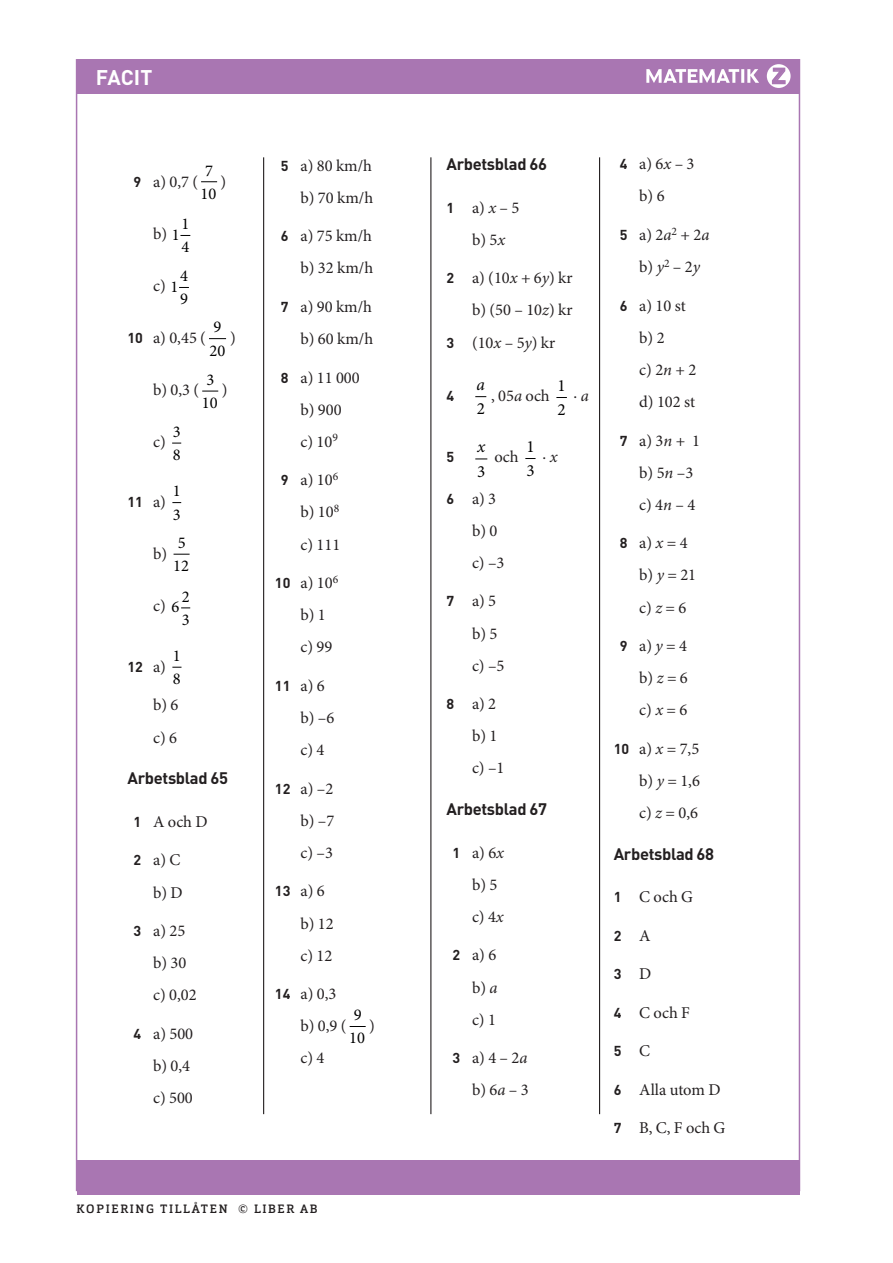
<style>
.page{position:relative;width:893px;height:1263px;background:#fff}
.page>*{position:absolute;margin:0;border:0;box-sizing:border-box;transform-origin:0 0}
.t1{font:700 21px "DIN Pro";letter-spacing:.005em;color:#fff}
.t2{font:700 21px "Arial";color:#a976b2}
.t3{font:17.1px/24.2px "Minion Pro";color:#000}
.t4{font:italic 17.1px "Minion Pro";color:#000}
.t5{font:16.5px/32.1px "Minion Pro";color:#231f20}
.t6{font:700 16.5px "DIN Pro";letter-spacing:-.02em;color:#231f20}
.t7{font:16.5px/23.1px "Minion Pro";letter-spacing:.005em;color:#000}
.t8{font:700 14.25px "DIN Pro";color:#231f20}
.t9{font:500 12px "Orgon Slab";letter-spacing:.14em;color:#231f20}
.s1{font-family:"DIN Pro";font-weight:700;font-size:14.25px}
.s2{color:#000}
.s3{font-family:"Minion Pro";font-weight:400;font-size:16.5px}
.s4{font-style:italic}
</style>
<div class="page">
<div style="left:77px;top:59px;width:722px;height:34px;background:#a976b2"></div>
<div style="left:77px;top:1160px;width:722px;height:34px;background:#a976b2"></div>
<div style="left:767px;top:64px;width:24px;height:24px;background:#fff;border-radius:50%"></div>
<svg style="left:646px;top:69px;width:113px;height:14px"></svg>
<svg style="left:772px;top:67px;width:14px;height:18px"></svg>
<svg style="left:201px;top:181px;width:16px;height:1px"></svg>
<svg style="left:209px;top:338px;width:17px;height:1px"></svg>
<svg style="left:202px;top:391px;width:16px;height:1px"></svg>
<svg style="left:174px;top:554px;width:16px;height:1px"></svg>
<svg style="left:350px;top:1026px;width:16px;height:1px"></svg>
<hr style="left:263px;top:157px;width:1px;height:957px;background:#231f20">
<hr style="left:430px;top:157px;width:1px;height:957px;background:#231f20">
<hr style="left:599px;top:157px;width:1px;height:957px;background:#231f20">
<p class="t1" style="left:96px;top:63px;width:58px">FACIT</p>
<p class="t2" style="left:772px;top:61px;width:14px">Z</p>
<p class="t5" style="left:134px;top:166px;width:66px"><span class="s1">9</span> a) 0,7 (</p>
<p class="t7" style="left:201px;top:159px;width:17px">7<br>10</p>
<p class="t5" style="left:221px;top:166px;width:7px">)</p>
<p class="t5" style="left:153px;top:218px;width:28px">b) <span class="s2">1</span></p>
<p class="t7" style="left:181px;top:213px;width:10px">1<br>4</p>
<p class="t5" style="left:153px;top:270px;width:27px">c) <span class="s2">1</span></p>
<p class="t7" style="left:180px;top:265px;width:10px">4<br>9</p>
<p class="t5" style="left:128px;top:322px;width:80px"><span class="s1">10</span> a) 0,45 (</p>
<p class="t7" style="left:210px;top:316px;width:17px">9<br>20</p>
<p class="t5" style="left:230px;top:322px;width:7px">)</p>
<p class="t5" style="left:153px;top:374px;width:48px">b) 0,3 (</p>
<p class="t7" style="left:202px;top:368px;width:17px">3<br>10</p>
<p class="t5" style="left:222px;top:374px;width:7px">)</p>
<p class="t5" style="left:153px;top:426px;width:14px">c)</p>
<p class="t7" style="left:173px;top:420px;width:10px">3<br>8</p>
<p class="t8" style="left:128px;top:492px;width:40px">11 <span class="s3">a)</span></p>
<p class="t7" style="left:173px;top:480px;width:10px">1<br>3</p>
<p class="t5" style="left:153px;top:538px;width:16px">b)</p>
<p class="t7" style="left:173px;top:531px;width:17px">5<br>12</p>
<p class="t5" style="left:153px;top:590px;width:28px">c) <span class="s2">6</span></p>
<p class="t7" style="left:182px;top:585px;width:10px">2<br>3</p>
<p class="t8" style="left:128px;top:657px;width:40px">12 <span class="s3">a)</span></p>
<p class="t7" style="left:173px;top:644px;width:9px">1<br>8</p>
<p class="t5" style="left:153px;top:689px;width:27px">b) 6 c) 6</p>
<p class="t6" style="left:128px;top:767px;width:102px">Arbetsblad 65</p>
<p class="t5" style="left:134px;top:806px;width:76px"><span class="s1">1</span> A och D</p>
<p class="t5" style="left:134px;top:844px;width:51px;text-align:right"><span class="s1">2</span> a) C b) D</p>
<p class="t5" style="left:153px;top:915px;width:45px;text-indent:-20px"><span class="s1">3</span> a) 25 b) 30 c) 0,02</p>
<p class="t5" style="left:153px;top:1017px;width:42px;text-indent:-20px"><span class="s1">4</span> a) 500 b) 0,4 c) 500</p>
<p class="t5" style="left:281px;top:149px;width:94px;text-align:right"><span class="s1">5</span> a) 80 km/h b) 70 km/h</p>
<p class="t5" style="left:281px;top:220px;width:94px;text-align:right"><span class="s1">6</span> a) 75 km/h b) 32 km/h</p>
<p class="t5" style="left:281px;top:291px;width:94px;text-align:right"><span class="s1">7</span> a) 90 km/h b) 60 km/h</p>
<p class="t5" style="left:281px;top:361px;width:80px;text-align:center"><span class="s1">8</span> a) 11 000 b) 900<br>c) 10<sup>9</sup></p>
<p class="t5" style="left:300px;top:464px;width:41px;text-indent:-20px"><span class="s1">9</span> a) 10<sup>6 </sup>b) 10<sup>8 </sup>c) 111</p>
<p class="t5" style="left:300px;top:567px;width:39px;text-indent:-26px"><span class="s1">10</span> a) 10<sup>6 </sup>b) 1 c) 99</p>
<p class="t5" style="left:300px;top:670px;width:35px;text-indent:-26px"><span class="s1">11</span> a) 6 b) –6 c) 4</p>
<p class="t5" style="left:300px;top:772px;width:35px;text-align:justify;text-indent:-26px"><span class="s1">12</span> a) –2 b) –7 c) –3</p>
<p class="t5" style="left:300px;top:875px;width:35px;text-indent:-26px"><span class="s1">13</span> a) 6 b) 12 c) 12</p>
<p class="t5" style="left:300px;top:978px;width:48px;text-indent:-26px"><span class="s1">14</span> a) 0,3 b) 0,9 (</p>
<p class="t7" style="left:349px;top:1003px;width:17px">9<br>10</p>
<p class="t5" style="left:369px;top:1010px;width:7px">)</p>
<p class="t5" style="left:300px;top:1042px;width:25px">c) 4</p>
<p class="t9" style="left:77px;top:1201px;width:243px">KOPIERING TILLÅTEN © LIBER AB</p>
<p class="t6" style="left:446px;top:153px;width:102px">Arbetsblad 66</p>
<p class="t5" style="left:472px;top:191px;width:49px;text-indent:-26px"><span class="s1">1</span> a) <span class="s4">x</span> – 5 b) 5<span class="s4">x</span></p>
<p class="t5" style="left:446px;top:262px;width:128px"><span class="s1">2</span> a) (10<span class="s4">x</span> + 6<span class="s4">y</span>) kr</p>
<p class="t5" style="left:472px;top:294px;width:102px">b) (50 – 10<span class="s4">z</span>) kr</p>
<p class="t5" style="left:446px;top:326px;width:110px"><span class="s1">3</span> (10<span class="s4">x</span> – 5<span class="s4">y</span>) kr</p>
<p class="t8" style="left:446px;top:386px;width:9px">4</p>
<p class="t3" style="left:477px;top:397px;width:10px">2</p>
<p class="t5" style="left:491px;top:380px;width:60px">, 05<span class="s4">a</span> och</p>
<p class="t3" style="left:557px;top:374px;width:10px">1<br>2</p>
<p class="t4" style="left:476px;top:373px;width:10px">a</p>
<p class="t5" style="left:574px;top:380px;width:17px">· <span class="s4">a</span></p>
<p class="t8" style="left:446px;top:447px;width:9px">5</p>
<p class="t4" style="left:477px;top:435px;width:10px">x</p>
<p class="t3" style="left:477px;top:459px;width:10px">3</p>
<p class="t5" style="left:494px;top:441px;width:26px">och</p>
<p class="t3" style="left:526px;top:435px;width:10px">1<br>3</p>
<p class="t5" style="left:543px;top:441px;width:16px">· <span class="s4">x</span></p>
<p class="t5" style="left:472px;top:482px;width:34px;text-indent:-26px"><span class="s1">6</span> a) 3 b) 0 c) –3</p>
<p class="t5" style="left:472px;top:585px;width:34px;text-indent:-26px"><span class="s1">7</span> a) 5 b) 5 c) –5</p>
<p class="t5" style="left:472px;top:688px;width:34px;text-indent:-26px"><span class="s1">8</span> a) 2 b) 1 c) –1</p>
<p class="t6" style="left:446px;top:798px;width:102px">Arbetsblad 67</p>
<p class="t5" style="left:472px;top:836px;width:34px;text-indent:-20px"><span class="s1">1</span> a) 6<span class="s4">x </span>b) 5 c) 4<span class="s4">x</span></p>
<p class="t5" style="left:472px;top:939px;width:27px;text-align:justify;text-indent:-20px"><span class="s1">2</span> a) 6 b) <span class="s4">a </span>c) 1</p>
<p class="t5" style="left:452px;top:1042px;width:78px;text-align:right"><span class="s1">3</span> a) 4 – 2<span class="s4">a </span>b) 6<span class="s4">a</span> – 3</p>
<p class="t5" style="left:639px;top:148px;width:57px;text-indent:-20px"><span class="s1">4</span> a) 6<span class="s4">x</span> – 3 b) 6</p>
<p class="t5" style="left:639px;top:219px;width:72px;text-indent:-20px"><span class="s1">5</span> a) 2<span class="s4">a</span><sup>2</sup> + 2<span class="s4">a </span>b) <span class="s4">y</span><sup>2</sup> – 2<span class="s4">y</span></p>
<p class="t5" style="left:639px;top:289px;width:58px;text-indent:-20px"><span class="s1">6</span> a) 10 st b) 2<br>c) 2<span class="s4">n</span> + 2 d) 102 st</p>
<p class="t5" style="left:639px;top:424px;width:62px;text-indent:-20px"><span class="s1">7</span> a) 3<span class="s4">n</span> + 1 b) 5<span class="s4">n</span> –3 c) 4<span class="s4">n</span> – 4</p>
<p class="t5" style="left:639px;top:527px;width:58px;text-indent:-20px"><span class="s1">8</span> a) <span class="s4">x</span> = 4 b) <span class="s4">y</span> = 21 c) <span class="s4">z</span> = 6</p>
<p class="t5" style="left:639px;top:630px;width:50px;text-align:justify;text-indent:-20px"><span class="s1">9</span> a) <span class="s4">y</span> = 4 b) <span class="s4">z</span> = 6 c) <span class="s4">x</span> = 6</p>
<p class="t5" style="left:639px;top:732px;width:62px;text-align:justify;text-indent:-26px"><span class="s1">10</span> a) <span class="s4">x</span> = 7,5 b) <span class="s4">y</span> = 1,6 c) <span class="s4">z</span> = 0,6</p>
<p class="t6" style="left:614px;top:842px;width:102px">Arbetsblad 68</p>
<p class="t5" style="left:614px;top:881px;width:81px"><span class="s1">1</span> C och G</p>
<p class="t8" style="left:614px;top:926px;width:38px">2 <span class="s3">A</span></p>
<p class="t8" style="left:614px;top:964px;width:39px">3 <span class="s3">D</span></p>
<p class="t5" style="left:614px;top:997px;width:78px"><span class="s1">4</span> C och F</p>
<p class="t8" style="left:614px;top:1041px;width:38px">5 <span class="s3">C</span></p>
<p class="t5" style="left:614px;top:1074px;width:108px"><span class="s1">6</span> Alla utom D</p>
<p class="t5" style="left:614px;top:1112px;width:113px"><span class="s1">7</span> B, C, F och G</p>
</div>
